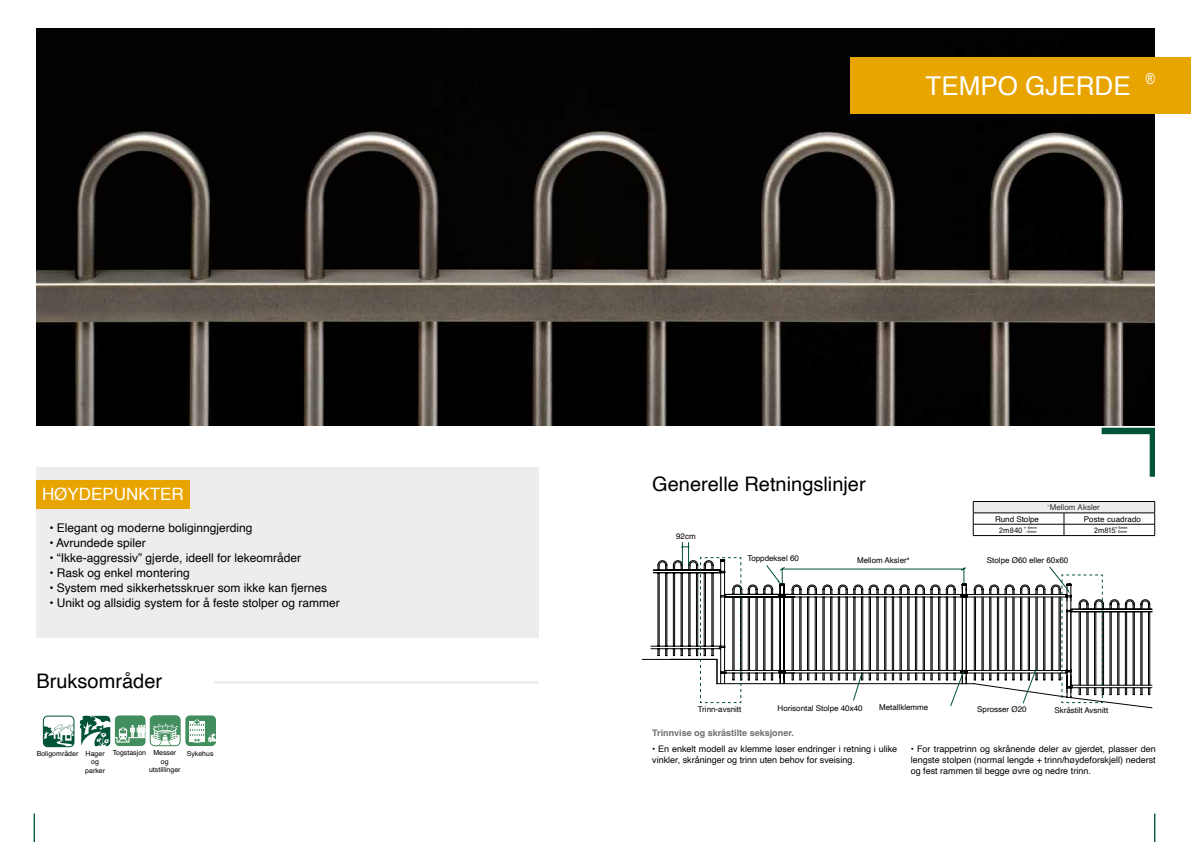
<style>
.page{position:relative;width:1191px;height:842px;background:#fff}
.page>*{position:absolute;margin:0;border:0;box-sizing:border-box;transform-origin:0 0}
.t1{font:26px "Helvetica";color:#fff}
.t2{font:20px "Helvetica";color:#000}
.t3{font:17px "Helvetica";color:#fff}
.t4{font:15.2px "Arial Narrow";color:#fff}
.t5{font:12px "Helvetica";color:#000}
.t6{font:9px/11px "Helvetica";color:#000}
.t7{font:700 9px "Helvetica";color:#706f6f}
.t8{font:8px "Helvetica";color:#000}
.t9{font:8px "Acumin Variable Concept";letter-spacing:.025em;color:#000}
.t10{font:8px "Helvetica";color:#2f3634}
.t11{font:7px/8.4px "Helvetica";color:#000;text-align:center}
.t12{font:4px "Acumin Variable Concept";color:#000}
.s1{font-family:"Acumin Variable Concept"}
.s2{font-size:4px}
</style>
<div class="page">
<img style="left:36px;top:28px;width:1119px;height:397px">
<div style="left:36px;top:468px;width:503px;height:170px;background:#ededed"></div>
<div style="left:36px;top:480px;width:154px;height:28px;background:#e8a500"></div>
<svg style="left:34px;top:814px;width:1px;height:28px"></svg>
<svg style="left:1154px;top:814px;width:1px;height:28px"></svg>
<svg style="left:1101px;top:428px;width:54px;height:49px"></svg>
<hr style="left:214px;top:681px;width:325px;height:3px;background:#ededed">
<div style="left:850px;top:57px;width:341px;height:56px;background:#e8a500"></div>
<svg style="left:43px;top:724px;width:31px;height:23px"></svg>
<div style="left:43px;top:716px;width:31px;height:31px;border:1px solid #005239;border-radius:4px"></div>
<svg style="left:115px;top:715px;width:30px;height:31px"></svg>
<div style="left:150px;top:715px;width:30px;height:31px;border:1px solid #438e5f;border-radius:4px"></div>
<div style="left:185px;top:715px;width:31px;height:31px;background:#438e5f;border-radius:4px"></div>
<svg style="left:208px;top:733px;width:8px;height:9px"></svg>
<div style="left:189px;top:722px;width:3px;height:20px;background:#438e5f;border:1px solid #fff"></div>
<div style="left:191px;top:722px;width:2px;height:20px;background:#438e5f;border:1px solid #fff"></div>
<div style="left:193px;top:722px;width:2px;height:20px;background:#438e5f;border:1px solid #fff"></div>
<div style="left:195px;top:722px;width:2px;height:20px;background:#438e5f;border:1px solid #fff"></div>
<div style="left:197px;top:722px;width:2px;height:20px;background:#438e5f;border:1px solid #fff"></div>
<div style="left:200px;top:722px;width:3px;height:20px;background:#438e5f;border:1px solid #fff"></div>
<div style="left:202px;top:722px;width:2px;height:20px;background:#438e5f;border:1px solid #fff"></div>
<hr style="left:189px;top:726px;width:16px;height:3px;background:#fff">
<hr style="left:189px;top:731px;width:16px;height:3px;background:#fff">
<div style="left:189px;top:736px;width:16px;height:6px;background:#fff"></div>
<svg style="left:194px;top:739px;width:6px;height:4px"></svg>
<svg style="left:189px;top:719px;width:16px;height:6px"></svg>
<svg style="left:652px;top:560px;width:47px;height:23px"></svg>
<svg style="left:641px;top:583px;width:137px;height:102px"></svg>
<svg style="left:778px;top:599px;width:374px;height:109px"></svg>
<svg style="left:670px;top:583px;width:379px;height:101px"></svg>
<svg style="left:681px;top:542px;width:9px;height:24px"></svg>
<svg style="left:699px;top:557px;width:43px;height:146px"></svg>
<div style="left:1054px;top:705px;width:56px;height:6px;background:#fff"></div>
<svg style="left:1049px;top:566px;width:54px;height:137px"></svg>
<svg style="left:853px;top:672px;width:9px;height:29px"></svg>
<svg style="left:950px;top:669px;width:14px;height:37px"></svg>
<svg style="left:1022px;top:667px;width:15px;height:37px"></svg>
<div style="left:973px;top:501px;width:181px;height:12px;background:#ededed"></div>
<hr style="left:973px;top:501px;width:91px;height:1px;background:#000">
<hr style="left:1064px;top:501px;width:91px;height:1px;background:#000">
<hr style="left:973px;top:513px;width:91px;height:1px;background:#000">
<hr style="left:1064px;top:513px;width:91px;height:1px;background:#000">
<hr style="left:973px;top:524px;width:91px;height:1px;background:#000">
<svg style="left:973px;top:502px;width:1px;height:33px"></svg>
<hr style="left:1064px;top:524px;width:91px;height:1px;background:#000">
<svg style="left:1063px;top:513px;width:1px;height:22px"></svg>
<svg style="left:1154px;top:502px;width:1px;height:33px"></svg>
<hr style="left:973px;top:535px;width:91px;height:1px;background:#000">
<hr style="left:1064px;top:535px;width:91px;height:1px;background:#000">
<svg style="left:766px;top:565px;width:200px;height:21px"></svg>
<svg style="left:80px;top:716px;width:100px;height:30px"></svg>
<img style="left:1101px;top:437px;width:45px;height:40px">
<h3 class="t3" style="left:42px;top:487px;width:143px">HØYDEPUNKTER</h3>
<h3 class="t5" style="left:49px;top:523px;width:205px">• Elegant og moderne boliginngjerding</h3>
<h3 class="t5" style="left:49px;top:538px;width:98px">• Avrundede spiler</h3>
<h3 class="t5" style="left:49px;top:568px;width:142px">• Rask og enkel montering</h3>
<h3 class="t5" style="left:49px;top:583px;width:279px">• System med sikkerhetsskruer som ikke kan fjernes</h3>
<h3 class="t5" style="left:49px;top:598px;width:292px">• Unikt og allsidig system for å feste stolper og rammer</h3>
<h3 class="t5" style="left:49px;top:553px;width:253px">• “Ikke-aggressiv” gjerde, ideell for lekeområder</h3>
<h2 class="t2" style="left:37px;top:672px;width:127px">Bruksområder</h2>
<p class="t11" style="left:37px;top:750px;width:111px">Boligområder Hager Togstasjon</p>
<p class="t11" style="left:187px;top:750px;width:28px">Sykehus</p>
<p class="t11" style="left:85px;top:758px;width:21px">og parker</p>
<p class="t11" style="left:149px;top:749px;width:33px">Messer og utstillinger</p>
<h1 class="t1" style="left:925px;top:75px;width:207px">TEMPO GJERDE</h1>
<h3 class="t4" style="left:1145px;top:67px;width:11px">®</h3>
<h2 class="t2" style="left:652px;top:475px;width:215px">Generelle Retningslinjer</h2>
<p class="t8" style="left:676px;top:533px;width:21px">92cm</p>
<p class="t8" style="left:747px;top:554px;width:53px">Toppdeksel 60</p>
<p class="t8" style="left:857px;top:557px;width:54px">Mellom Aksler<span class="s1">*</span></p>
<p class="t10" style="left:1047px;top:504px;width:54px"><span class="s1">*</span>Mellom Aksler</p>
<p class="t8" style="left:995px;top:515px;width:46px">Rund Stolpe</p>
<p class="t8" style="left:1083px;top:515px;width:59px">Poste cuadrado</p>
<p class="t12" style="left:1024px;top:525px;width:14px">+ 5mm</p>
<p class="t12" style="left:1025px;top:529px;width:13px">- 0mm</p>
<p class="t12" style="left:1114px;top:525px;width:14px">+ 5mm</p>
<p class="t9" style="left:999px;top:524px;width:25px">2m840</p>
<p class="t9" style="left:1094px;top:524px;width:35px">2m815 <span class="s2">- 0mm</span></p>
<p class="t8" style="left:987px;top:557px;width:83px">Stolpe Ø60 eller 60x60</p>
<p class="t8" style="left:879px;top:703px;width:51px">Metallklemme</p>
<p class="t8" style="left:977px;top:706px;width:51px">Sprosser Ø20</p>
<p class="t8" style="left:1054px;top:707px;width:55px">Skråstilt Avsnitt</p>
<p class="t6" style="left:652px;top:744px;width:247px">• En enkelt modell av klemme løser endringer i retning i ulike vinkler, skråninger og trinn uten behov for sveising.</p>
<p class="t8" style="left:698px;top:705px;width:45px">Trinn-avsnitt</p>
<p class="t8" style="left:777px;top:705px;width:86px">Horisontal Stolpe 40x40</p>
<p class="t7" style="left:652px;top:729px;width:143px">Trinnvise og skråstilte seksjoner.</p>
<p class="t6" style="left:910px;top:744px;width:247px;text-align:justify">• For trappetrinn og skrånende deler av gjerdet, plasser den lengste stolpen (normal lengde + trinn/høydeforskjell) nederst og fest rammen til begge øvre og nedre trinn.</p>
</div>
